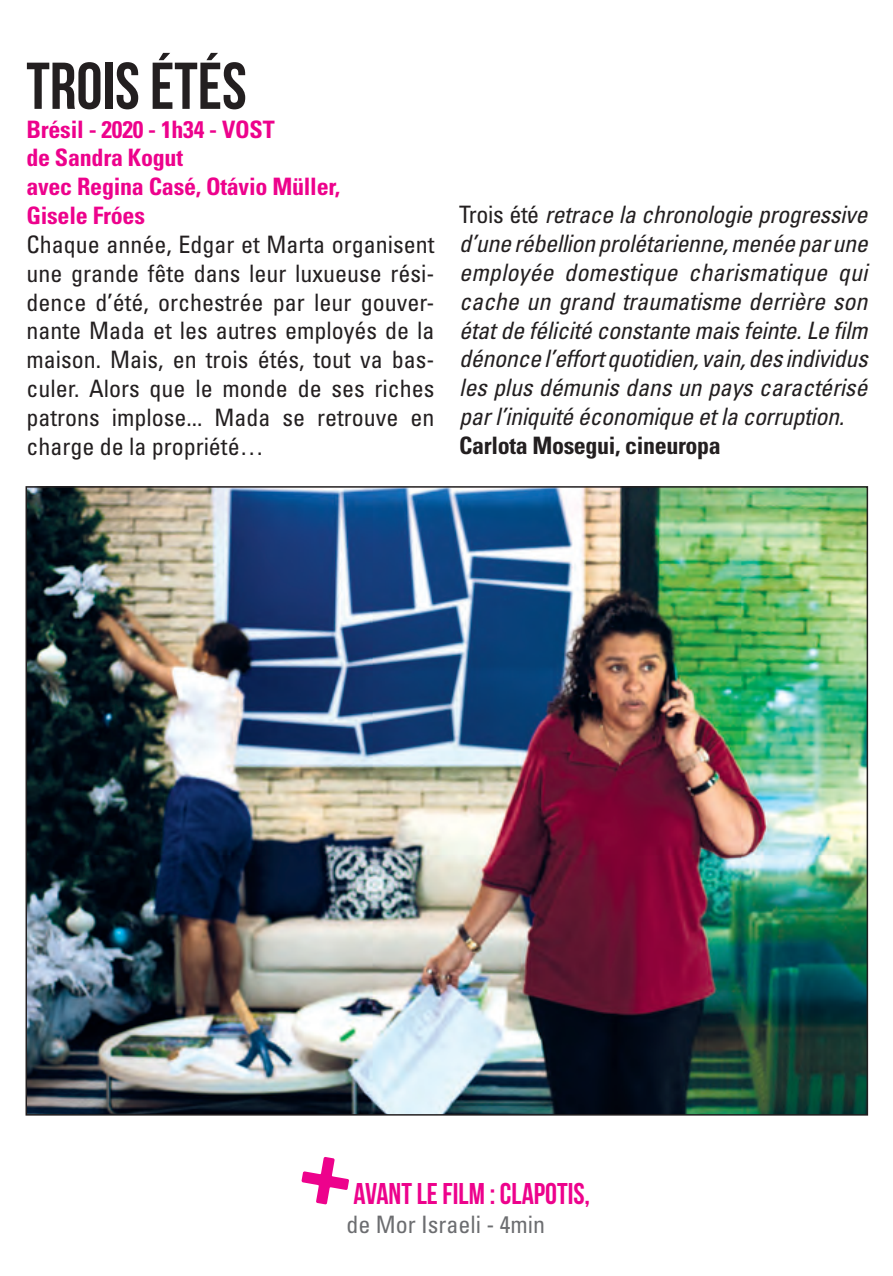
<style>
.page{position:relative;width:893px;height:1276px;background:#fff}
.page>*{position:absolute;margin:0;border:0;box-sizing:border-box;transform-origin:0 0}
.t1{font:66px "Bebas Neue";color:#231f20}
.t2{font:30px "Bebas Neue";color:#ed028c}
.t3{font:italic condensed 24px/28.8px "Univers";letter-spacing:-.015em;color:#231f20;text-align:justify}
.t4{font:condensed 24px/28.8px "Univers";color:#231f20;text-align:justify}
.t5{font:700 condensed 24px/28.8px "Univers";letter-spacing:-.01em;color:#ed028c}
.t6{font:700 condensed 24px "Univers";letter-spacing:-.015em;color:#231f20}
.t7{font:condensed 24px "Univers";color:#6c6d70}
.s1{font-style:normal}
</style>
<div class="page">
<img style="left:29px;top:489px;width:836px;height:623px">
<svg style="left:302px;top:1157px;width:47px;height:47px"></svg>
<p class="t1" style="left:26px;top:50px;width:222px">TROIS ÉTÉS</p>
<p class="t5" style="left:26px;top:115px;width:250px">Brésil - 2020 - 1h34 - VOST</p>
<p class="t5" style="left:26px;top:143px;width:158px">de Sandra Kogut</p>
<p class="t5" style="left:26px;top:172px;width:315px">avec Regina Casé, Otávio Müller,<br>Gisele Fróes</p>
<p class="t4" style="left:26px;top:230px;width:410px">Chaque année, Edgar et Marta organisent une grande fête dans leur luxueuse rési&shy;dence d’été, orchestrée par leur gouver&shy;nante Mada et les autres employés de la maison. Mais, en trois étés, tout va bas&shy;culer. Alors que le monde de ses riches patrons implose... Mada se retrouve en charge de la propriété…</p>
<p class="t3" style="left:459px;top:200px;width:410px"><span class="s1">Trois été</span> retrace la chronologie progressive d’une rébellion prolétarienne, menée par une employée domestique charismatique qui cache un grand traumatisme derrière son état de félicité constante mais feinte. Le film dénonce l’effort quotidien, vain, des individus les plus démunis dans un pays caractérisé par l’iniquité économique et la corruption.</p>
<p class="t6" style="left:459px;top:430px;width:263px">Carlota Mosegui, cineuropa</p>
<p class="t2" style="left:354px;top:1177px;width:238px">AVANT LE FILM : CLAPOTIS,</p>
<p class="t7" style="left:347px;top:1209px;width:200px">de Mor Israeli - 4min</p>
</div>
